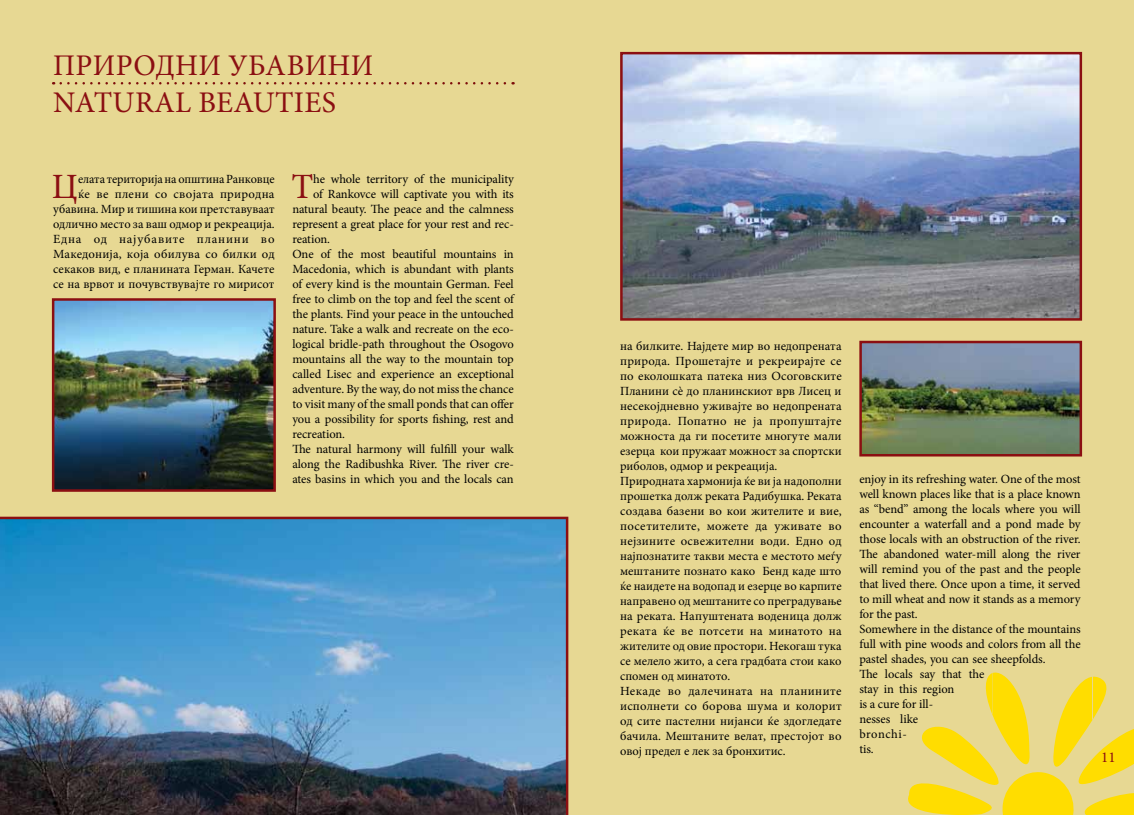
<style>
.page{position:relative;width:1134px;height:815px;background:#e7d893}
.page>*{position:absolute;margin:0;border:0;box-sizing:border-box;transform-origin:0 0}
.t1{font:35.62px "Minion Pro";color:#8b0f12}
.t2{font:30px/37.5px "Minion Pro";letter-spacing:.01em;color:#8b0f12}
.t3{font:15px "Minion Pro";color:#8b0f12}
.t4{font:12.5px/15px "Minion Pro";color:#000}
</style>
<div class="page">
<svg style="left:908px;top:672px;width:226px;height:143px"></svg>
<img style="left:55px;top:301px;width:218px;height:188px">
<div style="left:52px;top:298px;width:224px;height:194px;border:2px solid #8b0f12"></div>
<img style="left:623px;top:55px;width:456px;height:263px">
<div style="left:620px;top:52px;width:462px;height:269px;border:2px solid #8b0f12"></div>
<img style="left:862px;top:344px;width:217px;height:109px">
<div style="left:859px;top:341px;width:223px;height:115px;border:2px solid #8b0f12"></div>
<svg style="left:61px;top:82px;width:453px;height:3px"></svg>
<svg style="left:0;top:517px;width:568px;height:298px;background:#4d86ae"></svg>
<h2 class="t2" style="left:53px;top:47px;width:316px;text-indent:80px">одни убавини<br>Natural beauties</h2>
<h2 class="t2" style="left:53px;top:47px;width:42px">Прир</h2>
<p class="t4" style="left:53px;top:171px;width:223px;text-align:right">елата територија на општина Ранковце<br>ќе ве плени со својата природна убавина. Мир и тишина кои претставуваат одлично место за ваш одмор и рекреација.<br>Една од најубавите планини во Македонија, која обилува со билки од секаков вид, е планината Герман. Качете се на врвот и почувствувајте го мирисот</p>
<h1 class="t1" style="left:291px;top:162px;width:23px">T</h1>
<p class="t4" style="left:313px;top:171px;width:202px">he whole territory of the municipality</p>
<h1 class="t1" style="left:52px;top:162px;width:25px">Ц</h1>
<p class="t4" style="left:313px;top:186px;width:202px">of Rankovce will captivate you with its</p>
<p class="t4" style="left:292px;top:201px;width:223px">natural beauty. The peace and the calmness</p>
<p class="t4" style="left:292px;top:216px;width:223px">represent a great place for your rest and rec-</p>
<p class="t4" style="left:292px;top:231px;width:39px">reation.</p>
<p class="t4" style="left:292px;top:246px;width:223px">One of the most beautiful mountains in</p>
<p class="t4" style="left:292px;top:261px;width:223px">Macedonia, which is abundant with plants</p>
<p class="t4" style="left:292px;top:276px;width:223px">of every kind is the mountain German. Feel</p>
<p class="t4" style="left:292px;top:291px;width:223px">free to climb on the top and feel the scent of</p>
<p class="t4" style="left:292px;top:306px;width:223px">the plants. Find your peace in the untouched</p>
<p class="t4" style="left:292px;top:321px;width:223px">nature. Take a walk and recreate on the eco-</p>
<p class="t4" style="left:292px;top:336px;width:223px">logical bridle-path throughout the Osogovo</p>
<p class="t4" style="left:292px;top:351px;width:223px">mountains all the way to the mountain top</p>
<p class="t4" style="left:292px;top:366px;width:223px">called Lisec and experience an exceptional</p>
<p class="t4" style="left:292px;top:381px;width:223px">adventure. By the way, do not miss the chance</p>
<p class="t4" style="left:292px;top:396px;width:223px">to visit many of the small ponds that can offer</p>
<p class="t4" style="left:292px;top:411px;width:223px">you a possibility for sports fishing, rest and</p>
<p class="t4" style="left:292px;top:426px;width:54px">recreation.</p>
<p class="t4" style="left:292px;top:441px;width:223px">The natural harmony will fulfill your walk</p>
<p class="t4" style="left:292px;top:456px;width:223px">along the Radibushka River. The river cre-</p>
<p class="t4" style="left:292px;top:471px;width:223px">ates basins in which you and the locals can</p>
<p class="t4" style="left:620px;top:338px;width:223px">на билките. Најдете мир во недопрената природа. Прошетајте и рекреирајте се по еколошката патека низ Осоговските Планини сè до планинскиот врв Лисец и несекојдневно уживајте во недопрената природа. Попатно не ја пропуштајте можноста да ги посетите многуте мали езерца кои пружаат можност за спортски риболов, одмор и рекреација.<br>Природната хармонија ќе ви ја надополни прошетка долж реката Радибушка. Реката создава базени во кои жителите и вие, посетителите, можете да уживате во нејзините освежителни води. Едно од најпознатите такви места е местото меѓу мештаните познато како Бенд каде што ќе наидете на водопад и езерце во карпите направено од мештаните со преградување на реката. Напуштената воденица долж реката ќе ве потсети на минатото на жителите од овие простори. Некогаш тука се мелело жито, а сега градбата стои како спомен од минатото.<br>Некаде во далечината на планините исполнети со борова шума и колорит од сите пастелни нијанси ќе здогледате бачила. Мештаните велат, престојот во овој предел е лек за бронхитис.</p>
<p class="t4" style="left:859px;top:472px;width:223px">enjoy in its refreshing water. One of the most well known places like that is a place known as “bend” among the locals where you will encounter a waterfall and a pond made by those locals with an obstruction of the river.<br>The abandoned water-mill along the river will remind you of the past and the people that lived there. Once upon a time, it served to mill wheat and now it stands as a memory for the past.<br>Somewhere in the distance of the mountains full with pine woods and colors from all the pastel shades, you can see sheepfolds.<br>The locals say that the<br>stay in this region<br>is a cure for ill-<br>nesses like<br>bronchi-<br>tis.</p>
<p class="t3" style="left:1101px;top:747px;width:16px">11</p>
</div>
